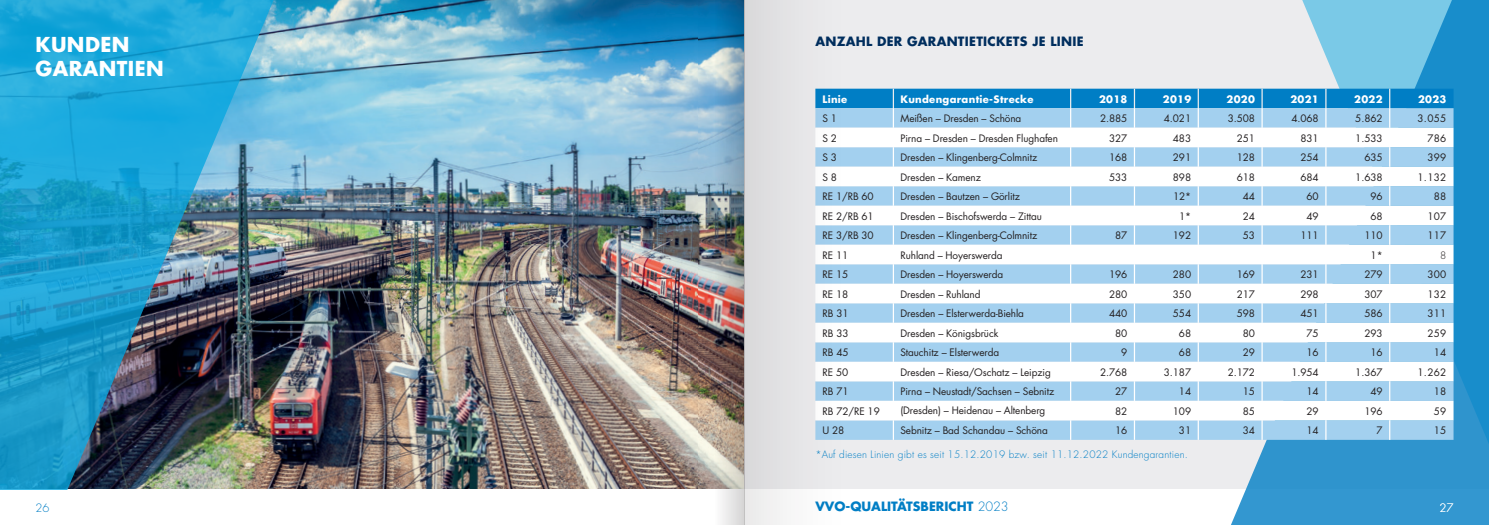
<style>
.page{position:relative;width:1489px;height:525px;background:#fff}
.page>*{position:absolute;margin:0;border:0;box-sizing:border-box;transform-origin:0 0}
.t1{font:700 20px/24px "Futura Std";letter-spacing:.02em;color:#fff}
.t2{font:700 12.5px "Futura Std";letter-spacing:.02em;color:#002e5e}
.t3{font:700 12.5px "Futura Std";color:#007ec5}
.t4{font:300 11.25px "Futura Std";color:#fff}
.t5{font:300 11.25px "Futura Std";color:#007ec5}
.t6{font:10px "Futura Std";letter-spacing:-.01em;color:#231f20}
.t7{font:300 10px "Futura Std";letter-spacing:.02em;color:#007ec5}
.t8{font:700 10px "Futura Std";letter-spacing:.03em;color:#fff}
.t9{font:300 10px "Futura Std";color:#231f20}
.s1{font-weight:300}
</style>
<div class="page">
<img style="left:278px;top:0;width:420px;height:489px">
<div style="left:744px;top:0;width:744px;height:489px;background:#ececee"></div>
<svg style="left:1226px;top:0;width:262px;height:524px"></svg>
<img style="left:0;top:0;width:278px;height:489px">
<svg style="left:908px;top:89px;width:545px;height:350px;background:#c4e0f3"></svg>
<svg style="left:744px;top:0;width:164px;height:524px"></svg>
<img style="left:698px;top:0;width:46px;height:524px">
<h1 class="t1" style="left:35px;top:32px;width:130px">KUNDEN<br>GARANTIEN</h1>
<p class="t5" style="left:35px;top:500px;width:16px">26</p>
<p class="t2" style="left:815px;top:33px;width:270px">ANZAHL DER GARANTIETICKETS JE LINIE</p>
<p class="t8" style="left:822px;top:92px;width:26px">Linie</p>
<p class="t8" style="left:900px;top:92px;width:134px">Kundengarantie-Strecke</p>
<p class="t8" style="left:1098px;top:92px;width:30px">2018</p>
<p class="t8" style="left:1162px;top:92px;width:30px">2019</p>
<p class="t8" style="left:1226px;top:92px;width:30px">2020</p>
<p class="t8" style="left:1290px;top:92px;width:30px">2021</p>
<p class="t8" style="left:1354px;top:92px;width:30px">2022</p>
<p class="t8" style="left:1417px;top:92px;width:30px">2023</p>
<p class="t6" style="left:822px;top:112px;width:16px">S 1</p>
<p class="t6" style="left:900px;top:112px;width:122px">Meißen – Dresden – Schöna</p>
<p class="t6" style="left:1099px;top:112px;width:29px">2.885</p>
<p class="t6" style="left:1163px;top:112px;width:29px">4.021</p>
<p class="t6" style="left:1227px;top:112px;width:29px">3.508</p>
<p class="t6" style="left:1291px;top:112px;width:29px">4.068</p>
<p class="t6" style="left:1355px;top:112px;width:29px">5.862</p>
<p class="t6" style="left:1417px;top:112px;width:30px">3.055</p>
<p class="t6" style="left:822px;top:131px;width:16px">S 2</p>
<p class="t6" style="left:900px;top:131px;width:159px">Pirna – Dresden – Dresden Flughafen</p>
<p class="t6" style="left:1108px;top:131px;width:20px">327</p>
<p class="t6" style="left:1172px;top:131px;width:20px">483</p>
<p class="t6" style="left:1236px;top:131px;width:20px">251</p>
<p class="t6" style="left:1300px;top:131px;width:20px">831</p>
<p class="t6" style="left:1355px;top:131px;width:29px">1.533</p>
<p class="t6" style="left:1427px;top:131px;width:21px">786</p>
<p class="t6" style="left:822px;top:151px;width:16px">S 3</p>
<p class="t6" style="left:900px;top:151px;width:138px">Dresden – Klingenberg-Colmnitz</p>
<p class="t6" style="left:1108px;top:151px;width:20px">168</p>
<p class="t6" style="left:1172px;top:151px;width:20px">291</p>
<p class="t6" style="left:1236px;top:151px;width:20px">128</p>
<p class="t6" style="left:1300px;top:151px;width:20px">254</p>
<p class="t6" style="left:1364px;top:151px;width:20px">635</p>
<p class="t6" style="left:1427px;top:151px;width:21px">399</p>
<p class="t6" style="left:822px;top:170px;width:16px">S 8</p>
<p class="t6" style="left:900px;top:170px;width:82px">Dresden – Kamenz</p>
<p class="t6" style="left:1108px;top:170px;width:20px">533</p>
<p class="t6" style="left:1172px;top:170px;width:20px">898</p>
<p class="t6" style="left:1236px;top:170px;width:20px">618</p>
<p class="t6" style="left:1300px;top:170px;width:20px">684</p>
<p class="t6" style="left:1355px;top:170px;width:29px">1.638</p>
<p class="t6" style="left:1417px;top:170px;width:30px">1.132</p>
<p class="t6" style="left:822px;top:190px;width:53px">RE 1/RB 60</p>
<p class="t6" style="left:900px;top:190px;width:121px">Dresden – Bautzen – Görlitz</p>
<p class="t6" style="left:1173px;top:190px;width:20px">12*</p>
<p class="t6" style="left:1242px;top:190px;width:14px">44</p>
<p class="t6" style="left:1306px;top:190px;width:14px">60</p>
<p class="t6" style="left:1370px;top:190px;width:14px">96</p>
<p class="t6" style="left:1433px;top:190px;width:14px">88</p>
<p class="t6" style="left:822px;top:209px;width:53px">RE 2/RB 61</p>
<p class="t6" style="left:900px;top:209px;width:143px">Dresden – Bischofswerda – Zittau</p>
<p class="t6" style="left:1179px;top:209px;width:13px">1*</p>
<p class="t6" style="left:1242px;top:209px;width:14px">24</p>
<p class="t6" style="left:1306px;top:209px;width:14px">49</p>
<p class="t6" style="left:1370px;top:209px;width:14px">68</p>
<p class="t6" style="left:1427px;top:209px;width:21px">107</p>
<p class="t6" style="left:822px;top:229px;width:53px">RE 3/RB 30</p>
<p class="t6" style="left:900px;top:229px;width:138px">Dresden – Klingenberg-Colmnitz</p>
<p class="t6" style="left:1115px;top:229px;width:14px">87</p>
<p class="t6" style="left:1172px;top:229px;width:20px">192</p>
<p class="t6" style="left:1242px;top:229px;width:14px">53</p>
<p class="t6" style="left:1300px;top:229px;width:20px">111</p>
<p class="t6" style="left:1364px;top:229px;width:20px">110</p>
<p class="t6" style="left:1427px;top:229px;width:21px">117</p>
<p class="t6" style="left:822px;top:248px;width:27px">RE 11</p>
<p class="t6" style="left:900px;top:248px;width:104px">Ruhland – Hoyerswerda</p>
<p class="t6" style="left:1370px;top:248px;width:13px">1*</p>
<p class="t9" style="left:1439px;top:249px;width:8px">8</p>
<p class="t6" style="left:822px;top:268px;width:27px">RE 15</p>
<p class="t6" style="left:900px;top:268px;width:104px">Dresden – Hoyerswerda</p>
<p class="t6" style="left:1108px;top:268px;width:20px">196</p>
<p class="t6" style="left:1172px;top:268px;width:20px">280</p>
<p class="t6" style="left:1236px;top:268px;width:20px">169</p>
<p class="t6" style="left:1300px;top:268px;width:20px">231</p>
<p class="t6" style="left:1364px;top:268px;width:20px">279</p>
<p class="t6" style="left:1427px;top:268px;width:21px">300</p>
<p class="t6" style="left:822px;top:287px;width:27px">RE 18</p>
<p class="t6" style="left:900px;top:287px;width:82px">Dresden – Ruhland</p>
<p class="t6" style="left:1108px;top:287px;width:20px">280</p>
<p class="t6" style="left:1172px;top:287px;width:20px">350</p>
<p class="t6" style="left:1236px;top:287px;width:20px">217</p>
<p class="t6" style="left:1300px;top:287px;width:20px">298</p>
<p class="t6" style="left:1364px;top:287px;width:20px">307</p>
<p class="t6" style="left:1427px;top:287px;width:21px">132</p>
<p class="t6" style="left:822px;top:307px;width:28px">RB 31</p>
<p class="t6" style="left:900px;top:307px;width:125px">Dresden – Elsterwerda-Biehla</p>
<p class="t6" style="left:1108px;top:307px;width:20px">440</p>
<p class="t6" style="left:1172px;top:307px;width:20px">554</p>
<p class="t6" style="left:1236px;top:307px;width:20px">598</p>
<p class="t6" style="left:1300px;top:307px;width:20px">451</p>
<p class="t6" style="left:1364px;top:307px;width:20px">586</p>
<p class="t6" style="left:1427px;top:307px;width:21px">311</p>
<p class="t6" style="left:822px;top:326px;width:28px">RB 33</p>
<p class="t6" style="left:900px;top:326px;width:99px">Dresden – Königsbrück</p>
<p class="t6" style="left:1115px;top:326px;width:14px">80</p>
<p class="t6" style="left:1178px;top:326px;width:14px">68</p>
<p class="t6" style="left:1242px;top:326px;width:14px">80</p>
<p class="t6" style="left:1306px;top:326px;width:14px">75</p>
<p class="t6" style="left:1364px;top:326px;width:20px">293</p>
<p class="t6" style="left:1427px;top:326px;width:21px">259</p>
<p class="t6" style="left:822px;top:346px;width:28px">RB 45</p>
<p class="t6" style="left:900px;top:346px;width:100px">Stauchitz – Elsterwerda</p>
<p class="t6" style="left:1121px;top:346px;width:8px">9</p>
<p class="t6" style="left:1178px;top:346px;width:14px">68</p>
<p class="t6" style="left:1242px;top:346px;width:14px">29</p>
<p class="t6" style="left:1306px;top:346px;width:14px">16</p>
<p class="t6" style="left:1370px;top:346px;width:14px">16</p>
<p class="t6" style="left:1433px;top:346px;width:14px">14</p>
<p class="t6" style="left:822px;top:365px;width:27px">RE 50</p>
<p class="t6" style="left:900px;top:365px;width:152px">Dresden – Riesa/Oschatz – Leipzig</p>
<p class="t6" style="left:1099px;top:365px;width:29px">2.768</p>
<p class="t6" style="left:1163px;top:365px;width:29px">3.187</p>
<p class="t6" style="left:1227px;top:365px;width:29px">2.172</p>
<p class="t6" style="left:1291px;top:365px;width:29px">1.954</p>
<p class="t6" style="left:1355px;top:365px;width:29px">1.367</p>
<p class="t6" style="left:1417px;top:365px;width:30px">1.262</p>
<p class="t6" style="left:822px;top:385px;width:28px">RB 71</p>
<p class="t6" style="left:900px;top:385px;width:155px">Pirna – Neustadt/Sachsen – Sebnitz</p>
<p class="t6" style="left:1115px;top:385px;width:14px">27</p>
<p class="t6" style="left:1178px;top:385px;width:14px">14</p>
<p class="t6" style="left:1242px;top:385px;width:14px">15</p>
<p class="t6" style="left:1306px;top:385px;width:14px">14</p>
<p class="t6" style="left:1370px;top:385px;width:14px">49</p>
<p class="t6" style="left:1433px;top:385px;width:14px">18</p>
<p class="t6" style="left:822px;top:404px;width:59px">RB 72/RE 19</p>
<p class="t6" style="left:900px;top:403px;width:146px">(Dresden) – Heidenau – Altenberg</p>
<p class="t6" style="left:1115px;top:404px;width:14px">82</p>
<p class="t6" style="left:1172px;top:404px;width:20px">109</p>
<p class="t6" style="left:1242px;top:404px;width:14px">85</p>
<p class="t6" style="left:1306px;top:404px;width:14px">29</p>
<p class="t6" style="left:1364px;top:404px;width:20px">196</p>
<p class="t6" style="left:1433px;top:404px;width:14px">59</p>
<p class="t6" style="left:822px;top:424px;width:23px">U 28</p>
<p class="t6" style="left:900px;top:424px;width:149px">Sebnitz – Bad Schandau – Schöna</p>
<p class="t6" style="left:1115px;top:424px;width:14px">16</p>
<p class="t6" style="left:1178px;top:424px;width:14px">31</p>
<p class="t6" style="left:1242px;top:424px;width:14px">34</p>
<p class="t6" style="left:1306px;top:424px;width:14px">14</p>
<p class="t6" style="left:1376px;top:424px;width:8px">7</p>
<p class="t6" style="left:1433px;top:424px;width:14px">15</p>
<p class="t7" style="left:815px;top:447px;width:374px">*Auf diesen Linien gibt es seit 15.12.2019 bzw. seit 11.12.2022 Kundengarantien.</p>
<p class="t3" style="left:815px;top:498px;width:195px">VVO-QUALITÄTSBERICHT <span class="s1">2023</span></p>
<p class="t4" style="left:1439px;top:500px;width:16px">27</p>
</div>
